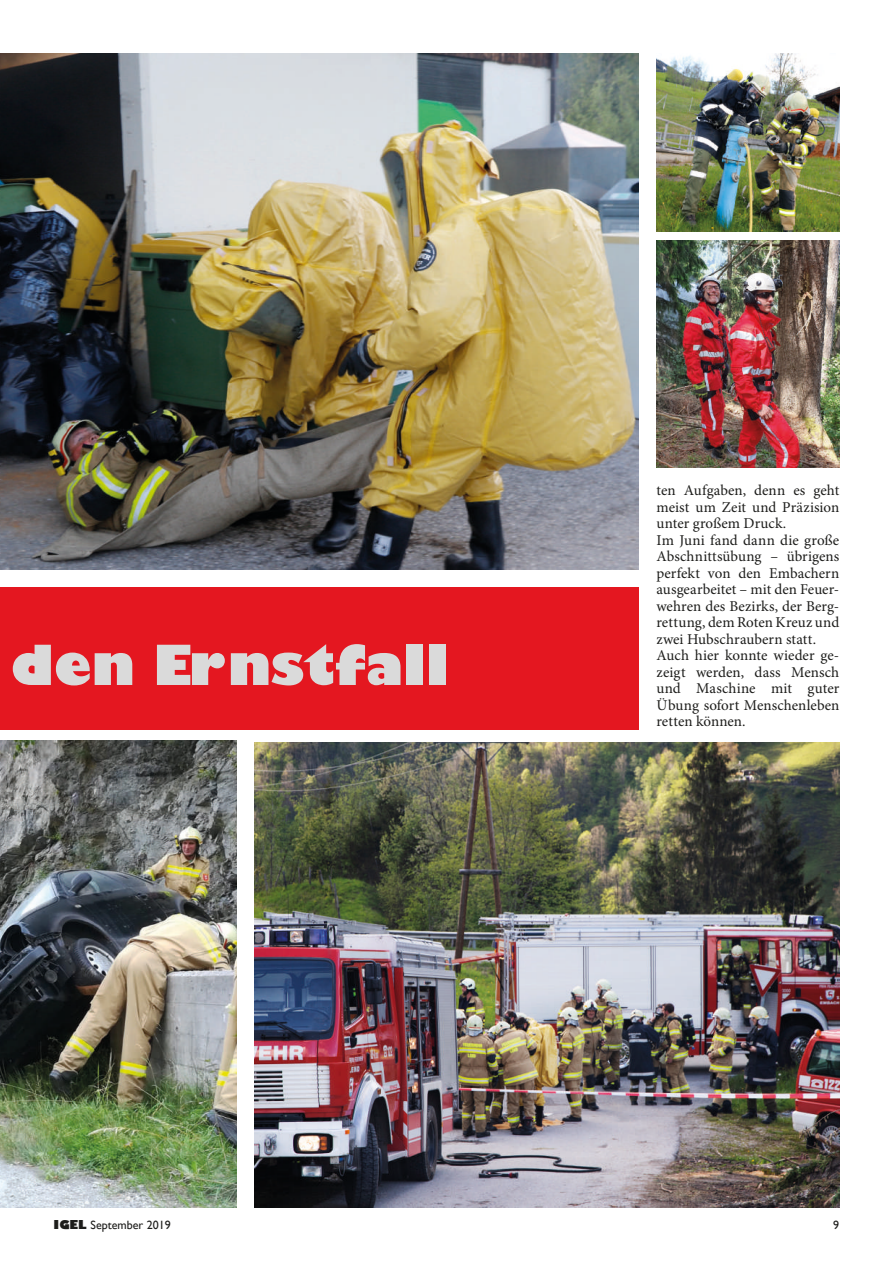
<style>
.page{position:relative;width:893px;height:1264px;background:#fff}
.page>*{position:absolute;margin:0;border:0;box-sizing:border-box;transform-origin:0 0}
.t1{font:800 54px "Gill Sans";color:#dadada}
.t2{font:15px/16.5px "Minion Pro";color:#1d1d1b}
.t3{font:12px "Gill Sans";color:#1d1d1b}
.s1{font-weight:800}
</style>
<div class="page">
<img style="left:0;top:54px;width:638px;height:516px">
<div style="left:0;top:587px;width:638px;height:142px;background:#e41720"></div>
<img style="left:0;top:740px;width:237px;height:467px">
<img style="left:255px;top:742px;width:584px;height:465px">
<img style="left:656px;top:54px;width:183px;height:177px">
<img style="left:656px;top:240px;width:183px;height:227px">
<h1 class="t1" style="left:11px;top:631px;width:439px">den Ernstfall</h1>
<p class="t2" style="left:656px;top:482px;width:184px">ten Aufgaben, denn es geht meist um Zeit und Präzision unter großem Druck.<br>Im Juni fand dann die große<br>Abschnittsübung – übrigens perfekt von den Embachern ausgearbeitet – mit den Feuer&shy;wehren des Bezirks, der Berg&shy;rettung, dem Roten Kreuz und zwei Hubschraubern statt.<br>Auch hier konnte wieder ge&shy;zeigt werden, dass Mensch und Maschine mit guter<br>Übung sofort Menschenleben retten können.</p>
<p class="t3" style="left:54px;top:1217px;width:119px"><span class="s1">IGEL</span> September 2019</p>
<p class="t3" style="left:833px;top:1217px;width:7px">9</p>
</div>
